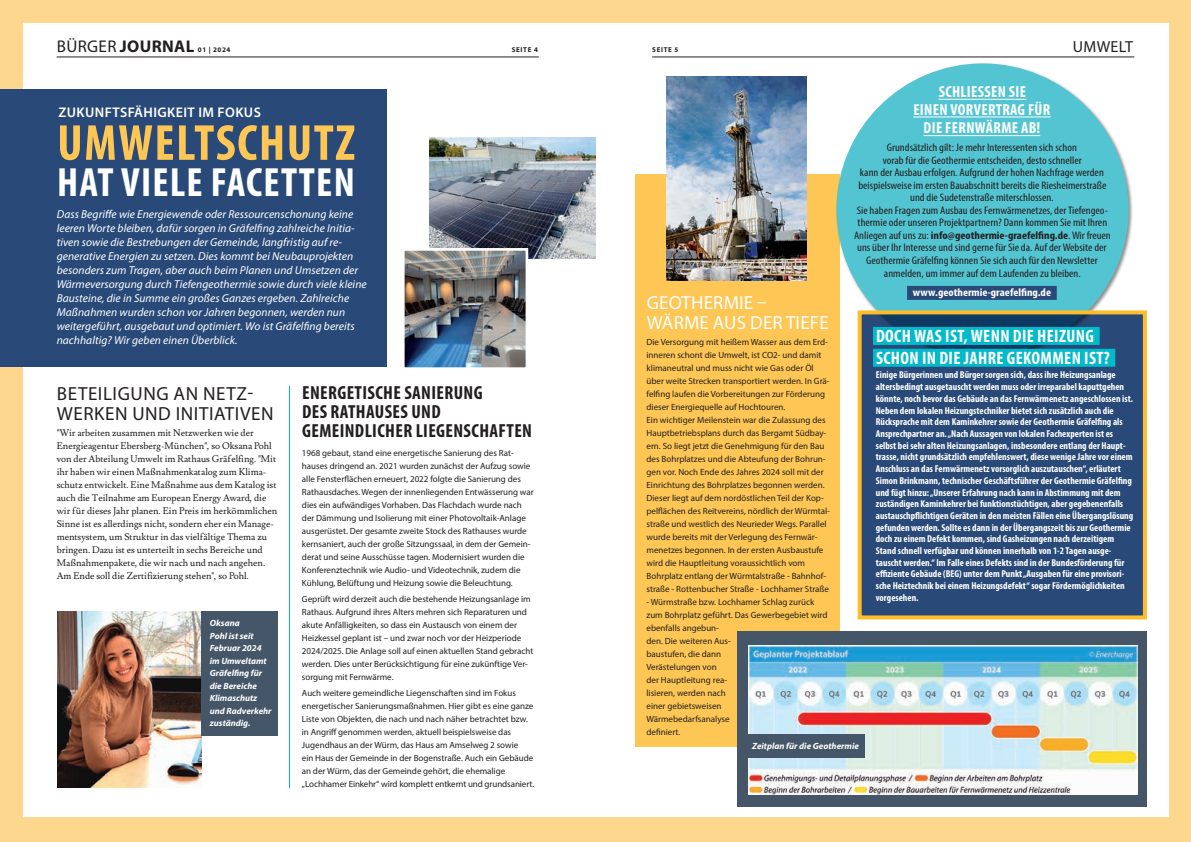
<style>
.page{position:relative;width:1191px;height:842px;background:#fed78e}
.page>*{position:absolute;margin:0;border:0;box-sizing:border-box;transform-origin:0 0}
.t1{font:700 condensed 51px "Myriad Pro";letter-spacing:.03em;color:#fec654}
.t2{font:700 condensed 41px "Myriad Pro";letter-spacing:.03em;color:#fff}
.t3{font:700 condensed 19px/19px "Myriad Pro";letter-spacing:.02em;color:#231f20}
.t4{font:19px/20px "Myriad Pro";letter-spacing:.03em;color:#231f20}
.t5{font:19px/20px "Myriad Pro";letter-spacing:.01em;color:#fff}
.t6{font:700 condensed 18px/21.8px "Myriad Pro";letter-spacing:.02em;color:#fff}
.t7{font:700 17px "Myriad Pro";letter-spacing:.02em;color:#231f20}
.t8{font:700 condensed 16px/18.2px "Myriad Pro";letter-spacing:.02em;color:#fff;text-align:center}
.t9{font:16px "Myriad Pro";letter-spacing:.02em;color:#231f20}
.t10{font:600 14px "Myriad Pro";letter-spacing:.03em;color:#fff}
.t11{font:italic 11.5px/14px "Myriad Pro";letter-spacing:.005em;color:#fff}
.t12{font:condensed 11px/12.5px "Myriad Pro";color:#231f20;text-align:center;scale:1.1 1}
.t13{font:700 condensed 11px "Myriad Pro";color:#fff;scale:1.1 1}
.t14{font:700 condensed 10px/11.7px "Myriad Pro";color:#fff}
.t15{font:9.5px/13px "Lusitana";color:#231f20}
.t16{font:9px/13px "Myriad Pro";color:#231f20}
.t17{font:italic 700 9px/12.5px "Myriad Pro";color:#fff}
.t18{font:700 7px "Myriad Pro";letter-spacing:.095em;color:#231f20}
.s1{font-weight:400}
.s2{font-weight:700}
</style>
<div class="page">
<div style="left:23px;top:23px;width:1145px;height:793px;background:#fff"></div>
<hr style="left:57px;top:57px;width:482px;height:1px;background:#231f20">
<hr style="left:652px;top:57px;width:482px;height:1px;background:#231f20">
<hr style="left:289px;top:386px;width:1px;height:402px;background:#03baca">
<div style="left:635px;top:174px;width:204px;height:572px;background:#fec654"></div>
<img style="left:666px;top:77px;width:140px;height:203px">
<img style="left:429px;top:137px;width:166px;height:121px">
<img style="left:57px;top:611px;width:144px;height:176px">
<div style="left:0;top:89px;width:386px;height:278px;background:#294a78"></div>
<img style="left:406px;top:252px;width:118px;height:114px">
<div style="left:402px;top:248px;width:126px;height:122px;border:3px solid #fff"></div>
<div style="left:835px;top:62px;width:298px;height:298px;background:#231f20;opacity:.5"></div>
<div style="left:836px;top:63px;width:292px;height:292px;background:#53c5d2;border-radius:50%"></div>
<hr style="left:938px;top:99px;width:88px;height:1px;background:#fff">
<hr style="left:913px;top:116px;width:137px;height:1px;background:#fff">
<hr style="left:923px;top:135px;width:117px;height:1px;background:#fff">
<div style="left:907px;top:286px;width:149px;height:14px;background:#294a78"></div>
<div style="left:737px;top:632px;width:410px;height:175px;background:#455668"></div>
<img style="left:748px;top:645px;width:389px;height:149px">
<div style="left:859px;top:312px;width:285px;height:305px;background:#294a78"></div>
<div style="left:873px;top:327px;width:226px;height:18px;background:#03baca"></div>
<div style="left:873px;top:349px;width:242px;height:18px;background:#03baca"></div>
<div style="left:857px;top:310px;width:289px;height:309px;border:4px solid #fdbd2a"></div>
<div style="left:201px;top:611px;width:77px;height:124px;background:#455668"></div>
<div style="left:743px;top:734px;width:121px;height:23px;background:#455668"></div>
<h3 class="t7" style="left:57px;top:35px;width:139px"><span class="s1">BÜRGER</span> JOURNAL</h3>
<p class="t18" style="left:198px;top:45px;width:34px">01 | 2024</p>
<p class="t18" style="left:512px;top:45px;width:28px">SEITE 4</p>
<p class="t18" style="left:652px;top:45px;width:28px">SEITE 5</p>
<h3 class="t9" style="left:1072px;top:37px;width:62px">UMWELT</h3>
<h3 class="t10" style="left:58px;top:103px;width:204px">ZUKUNFTSFÄHIGKEIT IM FOKUS</h3>
<h1 class="t1" style="left:57px;top:111px;width:299px">UMWELTSCHUTZ</h1>
<h2 class="t2" style="left:57px;top:157px;width:299px">HAT VIELE FACETTEN</h2>
<p class="t11" style="left:57px;top:207px;width:311px">Dass Begriffe wie Energiewende oder Ressourcenschonung keine leeren Worte bleiben, dafür sorgen in Gräfelfing zahlreiche Initia&shy;tiven sowie die Bestrebungen der Gemeinde, langfristig auf re&shy;generative Energien zu setzen. Dies kommt bei Neubauprojekten besonders zum Tragen, aber auch beim Planen und Umsetzen der Wärmeversorgung durch Tiefengeothermie sowie durch viele kleine Bausteine, die in Summe ein großes Ganzes ergeben. Zahlreiche Maßnahmen wurden schon vor Jahren begonnen, werden nun weitergeführt, ausgebaut und optimiert. Wo ist Gräfelfing bereits nachhaltig? Wir geben einen Überblick.</p>
<h3 class="t4" style="left:57px;top:383px;width:218px">BETEILIGUNG AN NETZ-<br>WERKEN UND INITIATIVEN</h3>
<p class="t15" style="left:57px;top:426px;width:222px">"Wir arbeiten zusammen mit Netzwerken wie der Energieagentur Ebersberg-München", so Oksana Pohl von der Abteilung Umwelt im Rathaus Gräfelfing. "Mit ihr haben wir einen Maßnahmenkatalog zum Klima&shy;schutz entwickelt. Eine Maßnahme aus dem Katalog ist auch die Teilnahme am European Energy Award, die wir für dieses Jahr planen. Ein Preis im herkömmlichen Sinne ist es allerdings nicht, sondern eher ein Manage&shy;mentsystem, um Struktur in das vielfältige Thema zu bringen. Dazu ist es unterteilt in sechs Bereiche und Maßnahmenpakete, die wir nach und nach angehen.<br>Am Ende soll die Zertifizierung stehen", so Pohl.</p>
<p class="t17" style="left:210px;top:617px;width:63px">Oksana<br>Pohl ist seit<br>Februar 2024 im Umweltamt<br>Gräfelfing für die Bereiche<br>Klimaschutz und Radverkehr zuständig.</p>
<h3 class="t3" style="left:302px;top:383px;width:231px">ENERGETISCHE SANIERUNG<br>DES RATHAUSES UND<br>GEMEINDLICHER LIEGENSCHAFTEN</h3>
<p class="t16" style="left:302px;top:446px;width:233px">1968 gebaut, stand eine energetische Sanierung des Rat&shy;hauses dringend an. 2021 wurden zunächst der Aufzug sowie alle Fensterflächen erneuert, 2022 folgte die Sanierung des Rathausdaches. Wegen der innenliegenden Entwässerung war dies ein aufwändiges Vorhaben. Das Flachdach wurde nach der Dämmung und Isolierung mit einer Photovoltaik-Anlage ausgerüstet. Der gesamte zweite Stock des Rathauses wurde kernsaniert, auch der große Sitzungssaal, in dem der Gemein&shy;derat und seine Ausschüsse tagen. Modernisiert wurden die Konferenztechnik wie Audio- und Videotechnik, zudem die Kühlung, Belüftung und Heizung sowie die Beleuchtung.</p>
<p class="t16" style="left:302px;top:592px;width:233px">Geprüft wird derzeit auch die bestehende Heizungsanlage im Rathaus. Aufgrund ihres Alters mehren sich Reparaturen und akute Anfälligkeiten, so dass ein Austausch von einem der Heizkessel geplant ist – und zwar noch vor der Heizperiode 2024/2025. Die Anlage soll auf einen aktuellen Stand gebracht werden. Dies unter Berücksichtigung für eine zukünftige Ver&shy;sorgung mit Fernwärme.</p>
<p class="t16" style="left:302px;top:686px;width:234px">Auch weitere gemeindliche Liegenschaften sind im Fokus energetischer Sanierungsmaßnahmen. Hier gibt es eine ganze Liste von Objekten, die nach und nach näher betrachtet bzw. in Angriff genommen werden, aktuell beispielsweise das Jugendhaus an der Würm, das Haus am Amselweg 2 sowie<br>ein Haus der Gemeinde in der Bogenstraße. Auch ein Gebäude an der Würm, das der Gemeinde gehört, die ehemalige „Lochhamer Einkehr“ wird komplett entkernt und grundsaniert.</p>
<h3 class="t5" style="left:646px;top:293px;width:183px">GEOTHERMIE –<br>WÄRME AUS DER TIEFE</h3>
<p class="t16" style="left:646px;top:336px;width:185px">Die Versorgung mit heißem Wasser aus dem Erd&shy;inneren schont die Umwelt, ist CO2- und damit klimaneutral und muss nicht wie Gas oder Öl über weite Strecken transportiert werden. In Grä&shy;felfing laufen die Vorbereitungen zur Förderung dieser Energiequelle auf Hochtouren.<br>Ein wichtiger Meilenstein war die Zulassung des Hauptbetriebsplans durch das Bergamt Südbay&shy;ern. So liegt jetzt die Genehmigung für den Bau des Bohrplatzes und die Abteufung der Bohrun&shy;gen vor. Noch Ende des Jahres 2024 soll mit der Einrichtung des Bohrplatzes begonnen werden.<br>Dieser liegt auf dem nordöstlichen Teil der Kop&shy;pelflächen des Reitvereins, nördlich der Würmtal&shy;straße und westlich des Neurieder Wegs. Parallel wurde bereits mit der Verlegung des Fernwär&shy;menetzes begonnen. In der ersten Ausbaustufe wird die Hauptleitung voraussichtlich vom Bohrplatz entlang der Würmtalstraße - Bahnhof&shy;straße - Rottenbucher Straße - Lochhamer Straße</p>
<p class="t16" style="left:646px;top:596px;width:182px">- Würmstraße bzw. Lochhamer Schlag zurück zum Bohrplatz geführt. Das Gewerbegebiet wird ebenfalls angebun-<br>den. Die weiteren Aus-<br>baustufen, die dann<br>Verästelungen von<br>der Hauptleitung rea-<br>lisieren, werden nach<br>einer gebietsweisen<br>Wärmebedarfsanalyse<br>definiert.</p>
<h3 class="t8" style="left:913px;top:82px;width:139px">SCHLIESSEN SIE<br>EINEN VORVERTRAG FÜR<br>DIE FERNWÄRME AB!</h3>
<p class="t12" style="left:854px;top:141px;width:235px">Grundsätzlich gilt: Je mehr Interessenten sich schon<br>vorab für die Geothermie entscheiden, desto schneller<br>kann der Ausbau erfolgen. Aufgrund der hohen Nachfrage werden beispielsweise im ersten Bauabschnitt bereits die Riesheimerstraße und die Sudetenstraße miterschlossen.<br>Sie haben Fragen zum Ausbau des Fernwärmenetzes, der Tiefengeo&shy;thermie oder unseren Projektpartnern? Dann kommen Sie mit Ihren Anliegen auf uns zu: <span class="s2">info@geothermie-graefelfing.de</span>. Wir freuen uns über Ihr Interesse und sind gerne für Sie da. Auf der Website der Geothermie Gräfelfing können Sie sich auch für den Newsletter anmelden, um immer auf dem Laufenden zu bleiben.</p>
<p class="t13" style="left:912px;top:285px;width:127px">www.geothermie-graefelfing.de</p>
<h3 class="t6" style="left:876px;top:325px;width:235px">DOCH WAS IST, WENN DIE HEIZUNG<br>SCHON IN DIE JAHRE GEKOMMEN IST?</h3>
<p class="t14" style="left:876px;top:369px;width:259px">Einige Bürgerinnen und Bürger sorgen sich, dass ihre Heizungsanlage altersbedingt ausgetauscht werden muss oder irreparabel kaputtgehen könnte, noch bevor das Gebäude an das Fernwärmenetz angeschlossen ist.<br>Neben dem lokalen Heizungstechniker bietet sich zusätzlich auch die Rücksprache mit dem Kaminkehrer sowie der Geothermie Gräfelfing als Ansprechpartner an. „Nach Aussagen von lokalen Fachexperten ist es selbst bei sehr alten Heizungsanlagen, insbesondere entlang der Haupt&shy;trasse, nicht grundsätzlich empfehlenswert, diese wenige Jahre vor einem Anschluss an das Fernwärmenetz vorsorglich auszutauschen“, erläutert Simon Brinkmann, technischer Geschäftsführer der Geothermie Gräfelfing und fügt hinzu: „Unserer Erfahrung nach kann in Abstimmung mit dem zuständigen Kaminkehrer bei funktionstüchtigen, aber gegebenenfalls austauschpflichtigen Geräten in den meisten Fällen eine Übergangslösung gefunden werden. Sollte es dann in der Übergangszeit bis zur Geothermie doch zu einem Defekt kommen, sind Gasheizungen nach derzeitigem Stand schnell verfügbar und können innerhalb von 1-2 Tagen ausge&shy;tauscht werden.“ Im Falle eines Defekts sind in der Bundesförderung für effiziente Gebäude (BEG) unter dem Punkt „Ausgaben für eine provisori&shy;sche Heiztechnik bei einem Heizungsdefekt“ sogar Fördermöglichkeiten vorgesehen.</p>
<p class="t17" style="left:752px;top:739px;width:108px">Zeitplan für die Geothermie</p>
</div>
